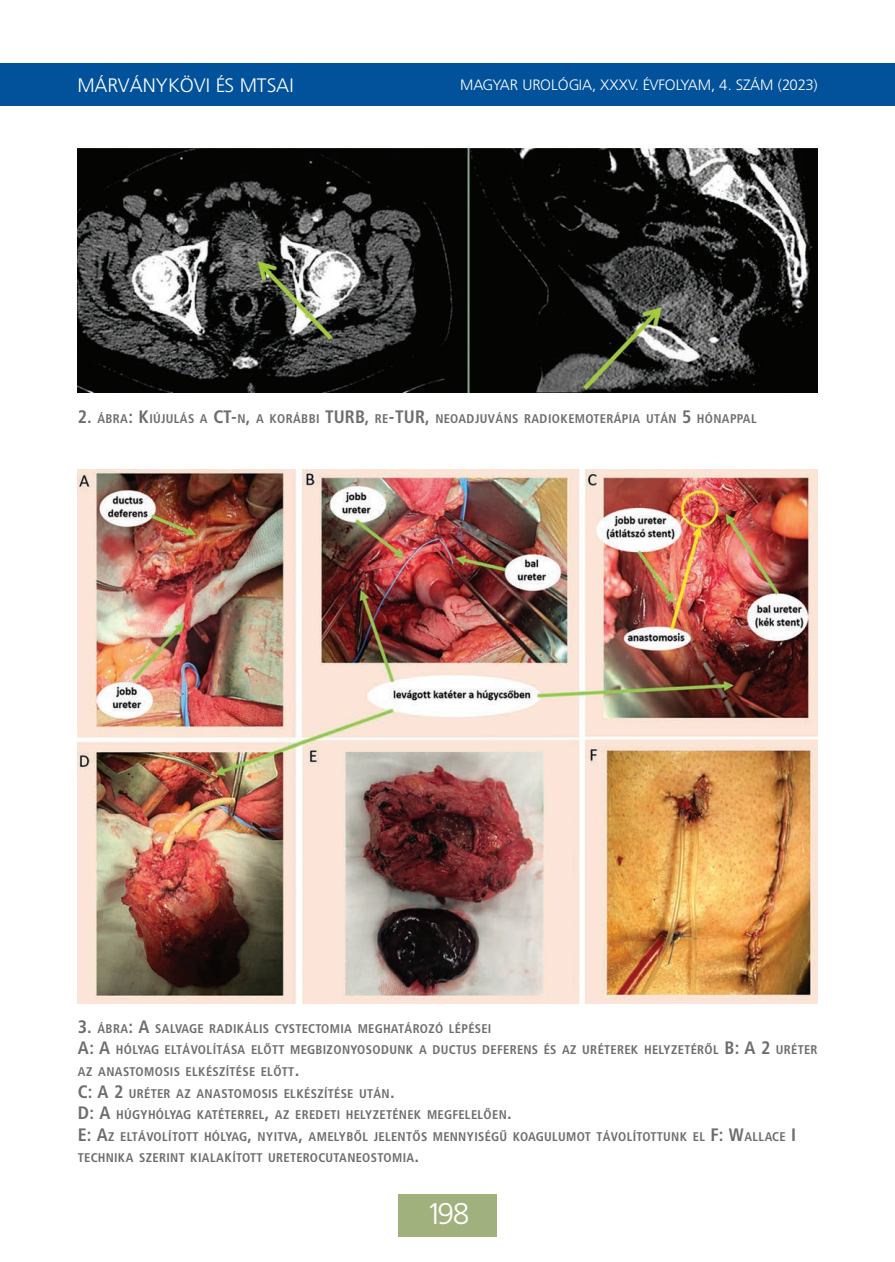
<style>
.page{position:relative;width:895px;height:1262px;background:#fff}
.page>*{position:absolute;margin:0;border:0;box-sizing:border-box;transform-origin:0 0}
.t1{font:30px "Frutiger Lt PFL";color:#fff}
.t2{font:19.5px "Frutiger Lt PFL";letter-spacing:.04em;color:#fff}
.t3{font:15px "Frutiger Lt PFL";letter-spacing:.04em;color:#fff}
.t4{font:700 12.6px/21.6px "Frutiger Cn PFL";letter-spacing:.055em;color:#6c6d70}
.s1{font-size:18px}
</style>
<div class="page">
<div style="left:0;top:63px;width:895px;height:43px;background:#01519b"></div>
<div style="left:398px;top:1194px;width:98px;height:43px;background:#a1b17e"></div>
<img style="left:78px;top:148px;width:739px;height:245px">
<img style="left:78px;top:470px;width:739px;height:533px">
<h2 class="t2" style="left:77px;top:74px;width:217px">MÁRVÁNYKÖVI ÉS MTSAI</h2>
<p class="t3" style="left:460px;top:76px;width:358px">MAGYAR UROLÓGIA, XXXV. ÉVFOLYAM, 4. SZÁM (2023)</p>
<p class="t4" style="left:78px;top:408px;width:680px"><span class="s1">2.</span> ÁBRA<span class="s1">: K</span>IÚJULÁS A <span class="s1">CT-</span>N<span class="s1">,</span> A KORÁBBI <span class="s1">TURB,</span> RE<span class="s1">-TUR,</span> NEOADJUVÁNS RADIOKEMOTERÁPIA UTÁN <span class="s1">5</span> HÓNAPPAL</p>
<p class="t4" style="left:78px;top:1017px;width:741px"><span class="s1">3.</span> ÁBRA<span class="s1">: A</span> SALVAGE RADIKÁLIS CYSTECTOMIA MEGHATÁROZÓ LÉPÉSEI<br><span class="s1">A: A</span> HÓLYAG ELTÁVOLÍTÁSA ELŐTT MEGBIZONYOSODUNK A DUCTUS DEFERENS ÉS AZ URÉTEREK HELYZETÉRŐL <span class="s1">B: A 2</span> URÉTER AZ ANASTOMOSIS ELKÉSZÍTÉSE ELŐTT<span class="s1">.<br>C: A 2</span> URÉTER AZ ANASTOMOSIS ELKÉSZÍTÉSE UTÁN<span class="s1">.<br>D: A</span> HÚGYHÓLYAG KATÉTERREL<span class="s1">,</span> AZ EREDETI HELYZETÉNEK MEGFELELŐEN<span class="s1">.<br>E: A</span>Z ELTÁVOLÍTOTT HÓLYAG<span class="s1">,</span> NYITVA<span class="s1">,</span> AMELYBŐL JELENTŐS MENNYISÉGŰ KOAGULUMOT TÁVOLÍTOTTUNK EL <span class="s1">F: W</span>ALLACE <span class="s1">I </span>TECHNIKA SZERINT KIALAKÍTOTT URETEROCUTANEOSTOMIA<span class="s1">.</span></p>
<h1 class="t1" style="left:426px;top:1196px;width:44px">198</h1>
</div>
